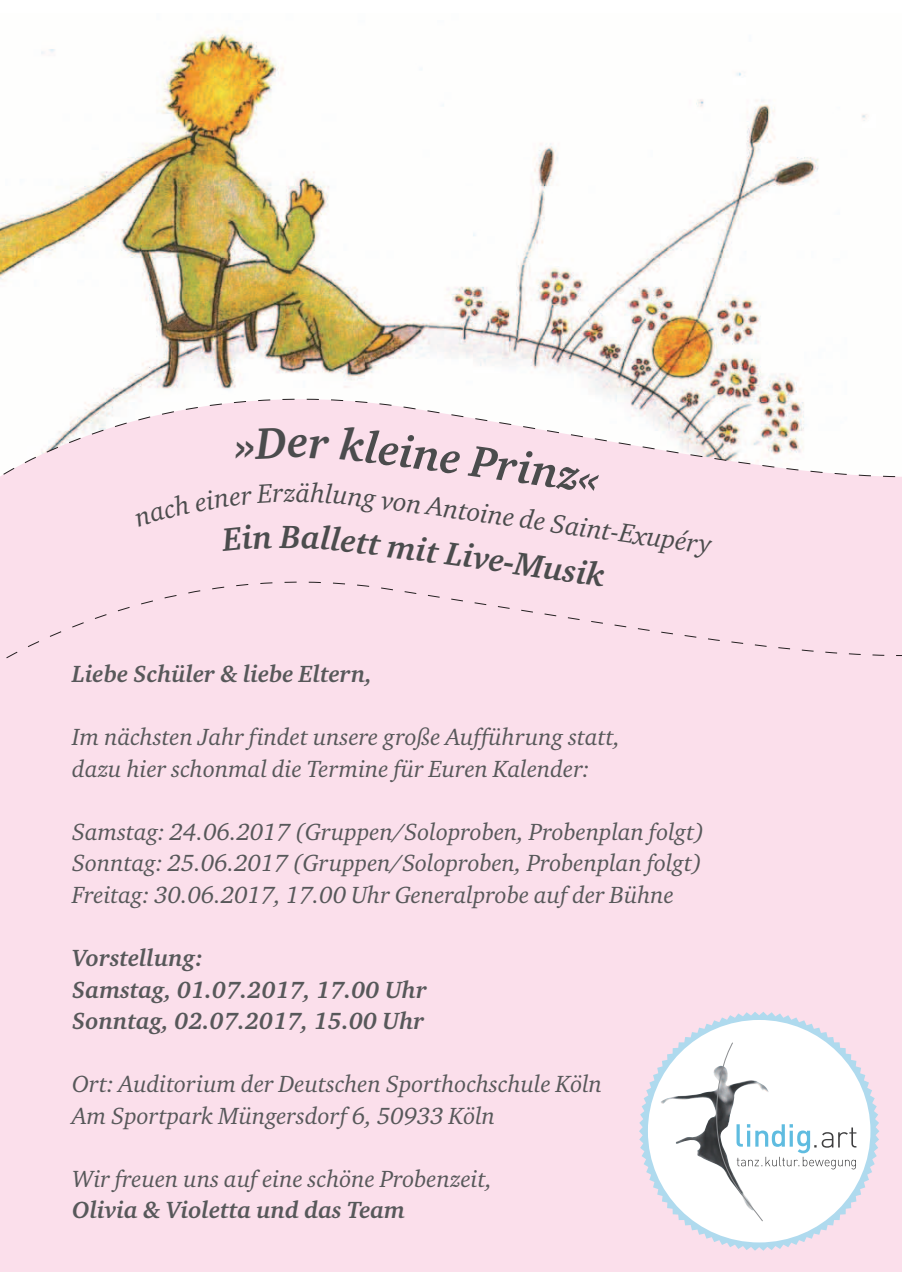
<style>
.page{position:relative;width:902px;height:1272px;background:#fff}
.page>*{position:absolute;margin:0;border:0;box-sizing:border-box;transform-origin:0 0}
.t1{font:italic 700 45px "Charter ITC Std";color:#4b4c4d}
.t2{font:italic 700 33px "Charter ITC Std";color:#4b4c4d}
.t3{font:italic 27px "Charter ITC Std";color:#4b4c4d}
.t4{font:italic 24px/31.5px "Charter ITC Std";color:#57585a}
.t5{font:italic 700 24px/31.5px "Charter ITC Std";color:#57585a}
</style>
<div class="page">
<img style="left:0;top:29px;width:867px;height:338px">
<img style="left:132px;top:367px;width:672px;height:39px">
<div style="left:0;top:406px;width:901px;height:865px;background:#fbdfeb"></div>
<div style="left:0;top:561px;width:376px;height:26px;background:#fbdfeb"></div>
<div style="left:0;top:587px;width:901px;height:93px;background:#fbdfeb"></div>
<svg style="left:639px;top:1011px;width:240px;height:239px;background:#e9deeb"></svg>
<div style="left:648px;top:1019px;width:222px;height:223px;background:#fff;border-radius:50%"></div>
<img style="left:660px;top:1065px;width:53px;height:145px">
<svg style="left:713px;top:1042px;width:143px;height:179px"></svg>
<svg style="left:3px;top:377px;width:395px;height:98px"></svg>
<div style="left:135px;top:482px;width:212px;height:69px;background:#fbdfeb"></div>
<svg style="left:686px;top:538px;width:26px;height:22px"></svg>
<h1 class="t1" style="left:287px;top:414px;width:22px">e</h1>
<h1 class="t1" style="left:368px;top:419px;width:77px;rotate:7deg">lein</h1>
<h1 class="t1" style="left:444px;top:428px;width:162px;rotate:8deg">e Prinz«</h1>
<p class="t3" style="left:350px;top:479px;width:76px;rotate:7deg">ng von</p>
<p class="t3" style="left:430px;top:489px;width:263px;rotate:8deg">Antoine de Saint-Exupé</p>
<h2 class="t2" style="left:344px;top:519px;width:87px;rotate:7deg">ett mi</h2>
<h2 class="t2" style="left:429px;top:530px;width:181px;rotate:8deg">t Live-Musik</h2>
<p class="t5" style="left:72px;top:658px;width:302px">Liebe Schüler &amp; liebe Eltern,</p>
<p class="t4" style="left:72px;top:721px;width:549px">Im nächsten Jahr findet unsere große Aufführung statt, dazu hier schonmal die Termine für Euren Kalender:</p>
<p class="t4" style="left:72px;top:815px;width:633px;text-align:justify">Samstag: 24.06.2017 (Gruppen/Soloproben, Probenplan folgt)<br>Sonntag: 25.06.2017 (Gruppen/Soloproben, Probenplan folgt)<br>Freitag: 30.06.2017, 17.00 Uhr Generalprobe auf der Bühne</p>
<p class="t5" style="left:72px;top:941px;width:356px">Vorstellung:<br>Samstag, 01.07.2017, 17.00 Uhr<br>Sonntag, 02.07.2017, 15.00 Uhr</p>
<p class="t4" style="left:72px;top:1067px;width:531px">Ort: Auditorium der Deutschen Sporthochschule Köln<br>Am Sportpark Müngersdorf 6, 50933 Köln</p>
<p class="t4" style="left:72px;top:1162px;width:421px">Wir freuen uns auf eine schöne Probenzeit,</p>
<p class="t5" style="left:72px;top:1193px;width:334px">Olivia &amp; Violetta und das Team</p>
</div>
